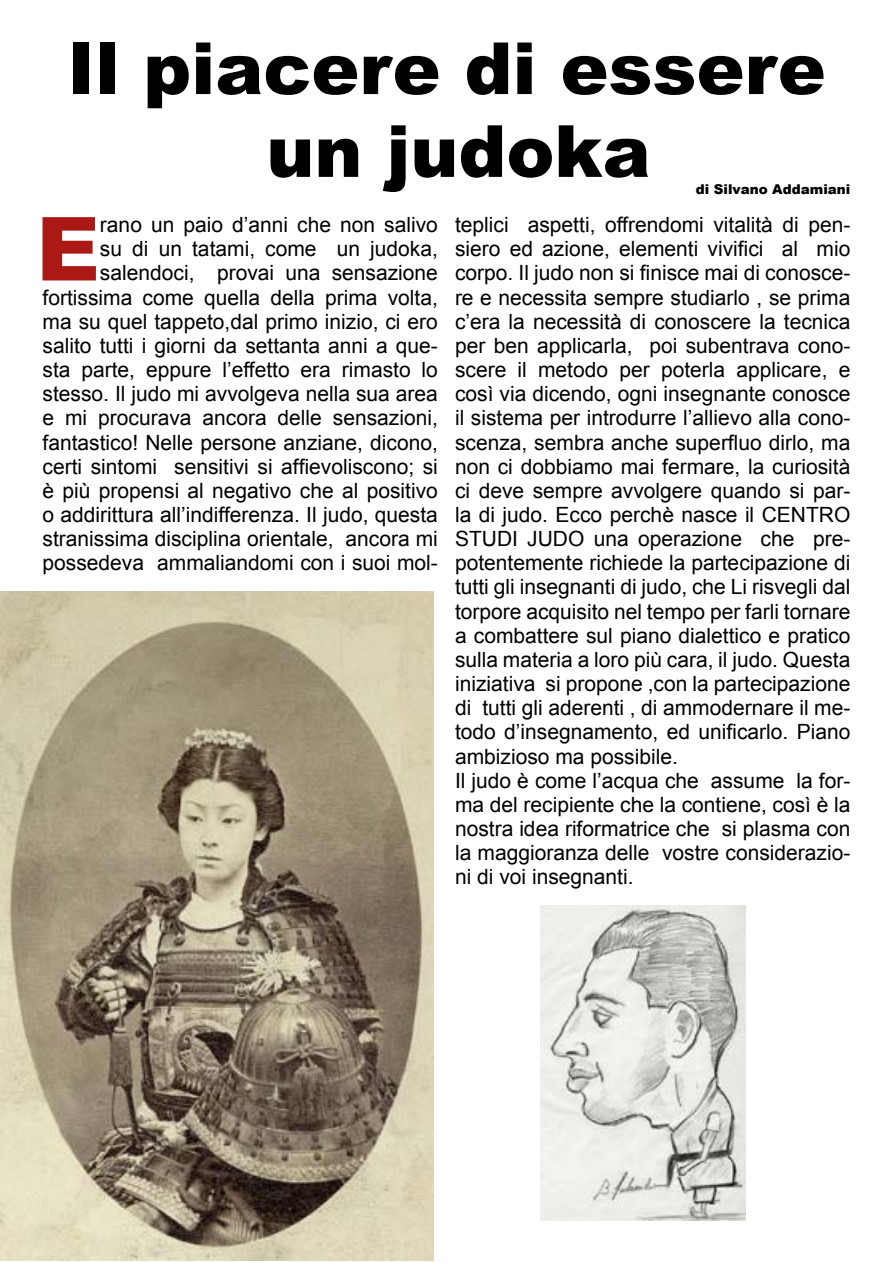
<style>
.page{position:relative;width:893px;height:1263px;background:#fff}
.page>*{position:absolute;margin:0;border:0;box-sizing:border-box;transform-origin:0 0}
.t1{font:900 88.5px "Arial";color:#aa1916}
.t2{font:900 72px/82.8px "Arial";color:#000;text-align:center}
.t3{font:21px/24.2px "Arial";color:#000;text-align:right}
.t4{font:900 13.5px "Arial";color:#000}
</style>
<div class="page">
<img style="left:540px;top:906px;width:205px;height:314px">
<img style="left:0;top:591px;width:434px;height:670px">
<h2 class="t2" style="left:67px;top:25px;width:760px">Il piacere di essere un judoka</h2>
<p class="t4" style="left:696px;top:179px;width:156px">di Silvano Addamiani</p>
<p class="t3" style="left:43px;top:213px;width:397px">rano un paio d’anni che non salivo<br>su di un tatami, come un judoka, salendoci, provai una sensazione fortissima come quella della prima volta, ma su quel tappeto,dal primo inizio, ci ero salito tutti i giorni da settanta anni a que&shy;sta parte, eppure l’effetto era rimasto lo stesso. Il judo mi avvolgeva nella sua area e mi procurava ancora delle sensazioni, fantastico! Nelle persone anziane, dicono, certi sintomi sensitivi si affievoliscono; si è più propensi al negativo che al positivo o addirittura all’indifferenza. Il judo, questa stranissima disciplina orientale, ancora mi possedeva ammaliandomi con i suoi mol-</p>
<p class="t3" style="left:455px;top:213px;width:397px;text-align:left">teplici aspetti, offrendomi vitalità di pen&shy;siero ed azione, elementi vivifici al mio corpo. Il judo non si finisce mai di conosce&shy;re e necessita sempre studiarlo , se prima c’era la necessità di conoscere la tecnica per ben applicarla, poi subentrava cono&shy;scere il metodo per poterla applicare, e così via dicendo, ogni insegnante conosce il sistema per introdurre l’allievo alla cono&shy;scenza, sembra anche superfluo dirlo, ma non ci dobbiamo mai fermare, la curiosità ci deve sempre avvolgere quando si par&shy;la di judo. Ecco perchè nasce il CENTRO STUDI JUDO una operazione che pre&shy;potentemente richiede la partecipazione di tutti gli insegnanti di judo, che Li risvegli dal torpore acquisito nel tempo per farli tornare a combattere sul piano dialettico e pratico sulla materia a loro più cara, il judo. Questa iniziativa si propone ,con la partecipazione di tutti gli aderenti , di ammodernare il me&shy;todo d’insegnamento, ed unificarlo. Piano ambizioso ma possibile.<br>Il judo è come l’acqua che assume la for&shy;ma del recipiente che la contiene, così è la nostra idea riformatrice che si plasma con la maggioranza delle vostre considerazio&shy;ni di voi insegnanti.</p>
<h1 class="t1" style="left:36px;top:185px;width:65px">E</h1>
</div>
